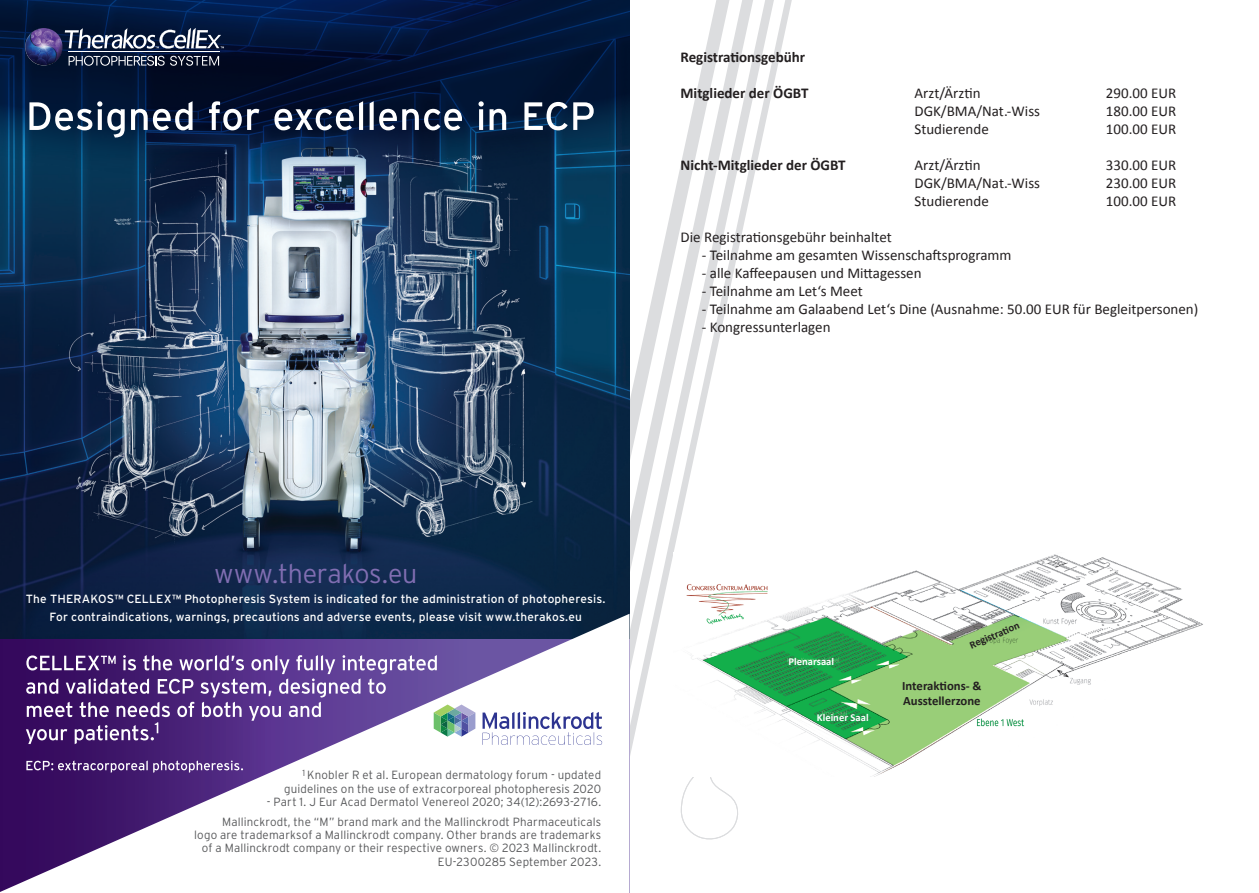
<style>
.page{position:relative;width:1259px;height:893px;background:#fff}
.page>*{position:absolute;margin:0;border:0;box-sizing:border-box;transform-origin:0 0}
.t1{font:300 26.7px "Interstate";letter-spacing:-.01em;color:#816eb2}
.t2{font:15px "Calibri";color:#231f20}
.t3{font:700 15px "Calibri";color:#231f20}
.t4{font:700 12.75px/14.9px "Calibri";color:#231f20}
.t5{font:300 11.85px/13.4px "Interstate";letter-spacing:.015em;color:#57585a;text-align:right}
.t6{font:11.85px/17.9px "Interstate";letter-spacing:.01em;color:#fff;text-align:center}
.t7{font:700 10.65px "Calibri";color:#fff}
.t8{font:700 10.65px "Calibri";color:#231f20}
</style>
<div class="page">
<svg style="left:629px;top:0;width:163px;height:893px"></svg>
<svg style="left:681px;top:777px;width:60px;height:65px"></svg>
<img style="left:673px;top:553px;width:530px;height:224px">
<img style="left:0;top:186px;width:629px;height:428px">
<svg style="left:0;top:0;width:629px;height:186px;background:#072144"></svg>
<svg style="left:0;top:614px;width:629px;height:276px"></svg>
<svg style="left:26px;top:760px;width:217px;height:13px;background:#6e4f90"></svg>
<svg style="left:29px;top:101px;width:565px;height:37px"></svg>
<img style="left:25px;top:28px;width:37px;height:37px;border-radius:19px">
<hr style="left:69px;top:51px;width:151px;height:1px;background:#fff">
<svg style="left:69px;top:56px;width:150px;height:10px"></svg>
<svg style="left:65px;top:28px;width:159px;height:21px"></svg>
<svg style="left:26px;top:655px;width:449px;height:89px"></svg>
<svg style="left:482px;top:712px;width:120px;height:33px"></svg>
<svg style="left:0;top:0;width:5px;height:8px"></svg>
<p class="t3" style="left:680px;top:48px;width:126px">Registrationsgebühr</p>
<p class="t3" style="left:680px;top:84px;width:129px">Mitglieder der ÖGBT</p>
<p class="t2" style="left:914px;top:84px;width:68px">Arzt/Ärztin</p>
<p class="t2" style="left:1106px;top:84px;width:72px">290.00 EUR</p>
<p class="t2" style="left:914px;top:102px;width:127px">DGK/BMA/Nat.-Wiss</p>
<p class="t2" style="left:1106px;top:102px;width:72px">180.00 EUR</p>
<p class="t2" style="left:914px;top:120px;width:76px">Studierende</p>
<p class="t2" style="left:1106px;top:120px;width:72px">100.00 EUR</p>
<p class="t3" style="left:680px;top:156px;width:167px">Nicht-Mitglieder der ÖGBT</p>
<p class="t2" style="left:914px;top:156px;width:68px">Arzt/Ärztin</p>
<p class="t2" style="left:1106px;top:156px;width:72px">330.00 EUR</p>
<p class="t2" style="left:914px;top:174px;width:127px">DGK/BMA/Nat.-Wiss</p>
<p class="t2" style="left:1106px;top:174px;width:72px">230.00 EUR</p>
<p class="t2" style="left:914px;top:192px;width:76px">Studierende</p>
<p class="t2" style="left:1106px;top:192px;width:72px">100.00 EUR</p>
<p class="t2" style="left:680px;top:228px;width:213px">Die Registrationsgebühr beinhaltet</p>
<p class="t2" style="left:702px;top:246px;width:311px">- Teilnahme am gesamten Wissenschaftsprogramm</p>
<p class="t2" style="left:702px;top:264px;width:221px">- alle Kaffeepausen und Mittagessen</p>
<p class="t2" style="left:702px;top:282px;width:162px">- Teilnahme am Let‘s Meet</p>
<p class="t2" style="left:702px;top:300px;width:498px">- Teilnahme am Galaabend Let‘s Dine (Ausnahme: 50.00 EUR für Begleitpersonen)</p>
<p class="t2" style="left:702px;top:318px;width:130px">- Kongressunterlagen</p>
<h1 class="t1" style="left:214px;top:558px;width:205px">www.therakos.eu</h1>
<p class="t6" style="left:26px;top:590px;width:581px">The THERAKOS™ CELLEX™ Photopheresis System is indicated for the administration of photopheresis.<br>For contraindications, warnings, precautions and adverse events, please visit www.therakos.eu</p>
<p class="t5" style="left:284px;top:768px;width:319px"><sup>1</sup> Knobler R et al. European dermatology forum - updated guidelines on the use of extracorporeal photopheresis 2020</p>
<p class="t5" style="left:222px;top:792px;width:380px;line-height:19.4px">- Part 1. J Eur Acad Dermatol Venereol 2020; 34(12):2693-2716.<br>Mallinckrodt, the “M” brand mark and the Mallinckrodt Pharmaceuticals</p>
<p class="t5" style="left:194px;top:828px;width:408px">logo are trademarksof a Mallinckrodt company. Other brands are trademarks of a Mallinckrodt company or their respective owners. © 2023 Mallinckrodt.<br>EU-2300285 September 2023.</p>
<p class="t7" style="left:788px;top:655px;width:47px">Plenarsaal</p>
<p class="t7" style="left:817px;top:711px;width:53px">Kleiner Saal</p>
<p class="t8" style="left:967px;top:639px;width:54px;rotate:-23deg">Registrati on</p>
<p class="t4" style="left:902px;top:678px;width:81px">Interaktions- &amp;<br>Ausstellerzone</p>
</div>
